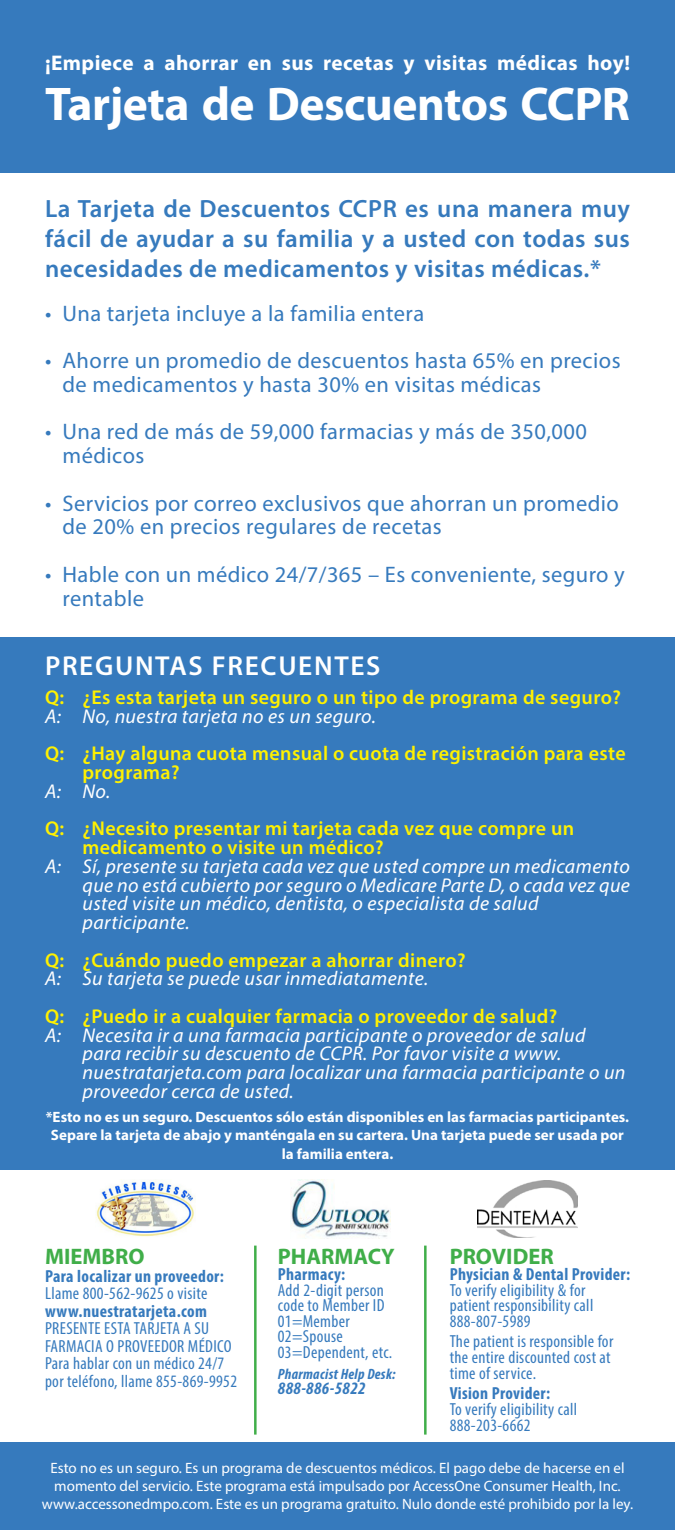
<style>
.page{position:relative;width:675px;height:1530px;background:#fff}
.page>*{position:absolute;margin:0;border:0;box-sizing:border-box;transform-origin:0 0}
.t1{font:700 47.5px "Myriad Pro";letter-spacing:-.01em;color:#fff}
.t2{font:600 27.5px "Myriad Pro";letter-spacing:.06em;color:#fff}
.t3{font:600 25px/30px "Myriad Pro";letter-spacing:.02em;color:#367abd;text-align:justify}
.t4{font:22.5px/23.8px "Myriad Pro";letter-spacing:.02em;color:#367abd}
.t5{font:700 22.5px "Myriad Pro";color:#40ae49}
.t6{font:700 21.25px "Myriad Pro";letter-spacing:.02em;color:#fff}
.t7{font:italic 20px "Myriad Pro";letter-spacing:.02em;color:#fff}
.t8{font:600 20px/18.8px "Myriad Pro";letter-spacing:.02em;color:#fff101}
.t9{font:condensed 17.5px "Myriad Pro";letter-spacing:.02em;color:#367abd}
.t10{font:700 condensed 17.5px "Myriad Pro";letter-spacing:.02em;color:#367abd}
.t11{font:italic 700 condensed 17.5px "Myriad Pro";letter-spacing:.02em;color:#367abd}
.t12{font:15px "Myriad Pro";color:#fff}
.t13{font:700 15px/18.8px "Myriad Pro";color:#fff;text-align:center}
.t14{font:italic 700 condensed 15px "Myriad Pro";letter-spacing:.02em;color:#367abd}
</style>
<div class="page">
<div style="left:0;top:638px;width:675px;height:532px;background:#367abd"></div>
<div style="left:0;top:1442px;width:675px;height:88px;background:#367abd"></div>
<div style="left:0;top:0;width:675px;height:172px;background:#367abd"></div>
<hr style="left:254px;top:1246px;width:3px;height:189px;background:#40ae49">
<hr style="left:424px;top:1246px;width:3px;height:189px;background:#40ae49">
<img style="left:96px;top:1180px;width:98px;height:57px">
<img style="left:478px;top:1181px;width:100px;height:56px">
<img style="left:290px;top:1180px;width:100px;height:57px">
<p class="t6" style="left:45px;top:49px;width:587px">¡Empiece a ahorrar en sus recetas y visitas médicas hoy!</p>
<p class="t1" style="left:45px;top:73px;width:587px">Tarjeta de Descuentos CCPR</p>
<p class="t3" style="left:45px;top:193px;width:587px">La Tarjeta de Descuentos CCPR es una manera muy fácil de ayudar a su familia y a usted con todas sus necesidades de medicamentos y visitas médicas.*</p>
<p class="t4" style="left:45px;top:301px;width:381px">• Una tarjeta incluye a la familia entera</p>
<p class="t4" style="left:63px;top:348px;width:560px;text-indent:-18px">• Ahorre un promedio de descuentos hasta 65% en precios de medicamentos y hasta 30% en visitas médicas</p>
<p class="t4" style="left:63px;top:419px;width:526px;text-indent:-18px">• Una red de más de 59,000 farmacias y más de 350,000 médicos</p>
<p class="t4" style="left:45px;top:491px;width:575px">• Servicios por correo exclusivos que ahorran un promedio</p>
<p class="t4" style="left:63px;top:514px;width:381px">de 20% en precios regulares de recetas</p>
<p class="t4" style="left:63px;top:562px;width:564px;text-indent:-18px">• Hable con un médico 24/7/365 – Es conveniente, seguro y rentable</p>
<p class="t2" style="left:45px;top:649px;width:337px">PREGUNTAS FRECUENTES</p>
<p class="t8" style="left:45px;top:687px;width:577px">Q: ¿Es esta tarjeta un seguro o un tipo de programa de seguro?</p>
<p class="t7" style="left:45px;top:704px;width:332px">A: No, nuestra tarjeta no es un seguro.</p>
<p class="t8" style="left:82px;top:744px;width:545px;text-indent:-38px">Q: ¿Hay alguna cuota mensual o cuota de registración para este programa?</p>
<p class="t7" style="left:45px;top:779px;width:67px">A: No.</p>
<p class="t8" style="left:82px;top:819px;width:493px;text-indent:-38px">Q: ¿Necesito presentar mi tarjeta cada vez que compre un medicamento o visite un médico?</p>
<p class="t7" style="left:45px;top:854px;width:586px">A: Sí, presente su tarjeta cada vez que usted compre un medicamento</p>
<p class="t7" style="left:82px;top:873px;width:549px">que no está cubierto por seguro o Medicare Parte D, o cada vez que</p>
<p class="t7" style="left:82px;top:891px;width:458px">usted visite un médico, dentista, o especialista de salud</p>
<p class="t7" style="left:82px;top:910px;width:109px">participante.</p>
<p class="t8" style="left:45px;top:950px;width:422px">Q: ¿Cuándo puedo empezar a ahorrar dinero?</p>
<p class="t7" style="left:45px;top:966px;width:385px">A: Su tarjeta se puede usar inmediatamente.</p>
<p class="t8" style="left:45px;top:1006px;width:514px">Q: ¿Puedo ir a cualquier farmacia o proveedor de salud?</p>
<p class="t7" style="left:45px;top:1023px;width:542px">A: Necesita ir a una farmacia participante o proveedor de salud</p>
<p class="t7" style="left:82px;top:1041px;width:480px">para recibir su descuento de CCPR. Por favor visite a www.</p>
<p class="t7" style="left:82px;top:1060px;width:545px">nuestratarjeta.com para localizar una farmacia participante o un</p>
<p class="t7" style="left:82px;top:1079px;width:213px">proveedor cerca de usted.</p>
<p class="t13" style="left:46px;top:1107px;width:585px">*Esto no es un seguro. Descuentos sólo están disponibles en las farmacias participantes.<br>Separe la tarjeta de abajo y manténgala en su cartera. Una tarjeta puede ser usada por la familia entera.</p>
<p class="t5" style="left:45px;top:1242px;width:101px">MIEMBRO</p>
<p class="t10" style="left:45px;top:1265px;width:180px">Para localizar un proveedor:</p>
<p class="t9" style="left:45px;top:1283px;width:164px">Llame 800-562-9625 o visite</p>
<p class="t10" style="left:45px;top:1300px;width:163px">www.nuestratarjeta.com</p>
<p class="t9" style="left:45px;top:1318px;width:166px">PRESENTE ESTA TARJETA A SU</p>
<p class="t9" style="left:45px;top:1335px;width:188px">FARMACIA O PROVEEDOR MÉDICO</p>
<p class="t9" style="left:45px;top:1353px;width:181px">Para hablar con un médico 24/7</p>
<p class="t9" style="left:45px;top:1370px;width:194px">por teléfono, llame 855-869-9952</p>
<p class="t5" style="left:278px;top:1242px;width:118px">PHARMACY</p>
<p class="t10" style="left:278px;top:1263px;width:69px">Pharmacy:</p>
<p class="t9" style="left:278px;top:1279px;width:108px">Add 2-digit person</p>
<p class="t9" style="left:278px;top:1295px;width:108px">code to Member ID</p>
<p class="t9" style="left:278px;top:1310px;width:74px">01=Member</p>
<p class="t9" style="left:278px;top:1326px;width:67px">02=Spouse</p>
<p class="t9" style="left:278px;top:1342px;width:116px">03=Dependent, etc.</p>
<p class="t14" style="left:278px;top:1364px;width:119px">Pharmacist Help Desk:</p>
<p class="t11" style="left:278px;top:1378px;width:89px">888-886-5822</p>
<p class="t5" style="left:450px;top:1242px;width:106px">PROVIDER</p>
<p class="t10" style="left:450px;top:1263px;width:182px">Physician &amp; Dental Provider:</p>
<p class="t9" style="left:450px;top:1279px;width:137px">To verify eligibility &amp; for</p>
<p class="t9" style="left:450px;top:1295px;width:145px">patient responsibility call</p>
<p class="t9" style="left:450px;top:1310px;width:82px">888-807-5989</p>
<p class="t9" style="left:450px;top:1331px;width:165px">The patient is responsible for</p>
<p class="t9" style="left:450px;top:1347px;width:162px">the entire discounted cost at</p>
<p class="t9" style="left:450px;top:1362px;width:88px">time of service.</p>
<p class="t10" style="left:450px;top:1383px;width:102px">Vision Provider:</p>
<p class="t9" style="left:450px;top:1399px;width:129px">To verify eligibility call</p>
<p class="t9" style="left:450px;top:1414px;width:82px">888-203-6662</p>
<p class="t12" style="left:50px;top:1458px;width:576px">Esto no es un seguro. Es un programa de descuentos médicos. El pago debe de hacerse en el</p>
<p class="t12" style="left:54px;top:1476px;width:568px">momento del servicio. Este programa está impulsado por AccessOne Consumer Health, Inc.</p>
<p class="t12" style="left:42px;top:1494px;width:593px">www.accessonedmpo.com. Este es un programa gratuito. Nulo donde esté prohibido por la ley.</p>
</div>
